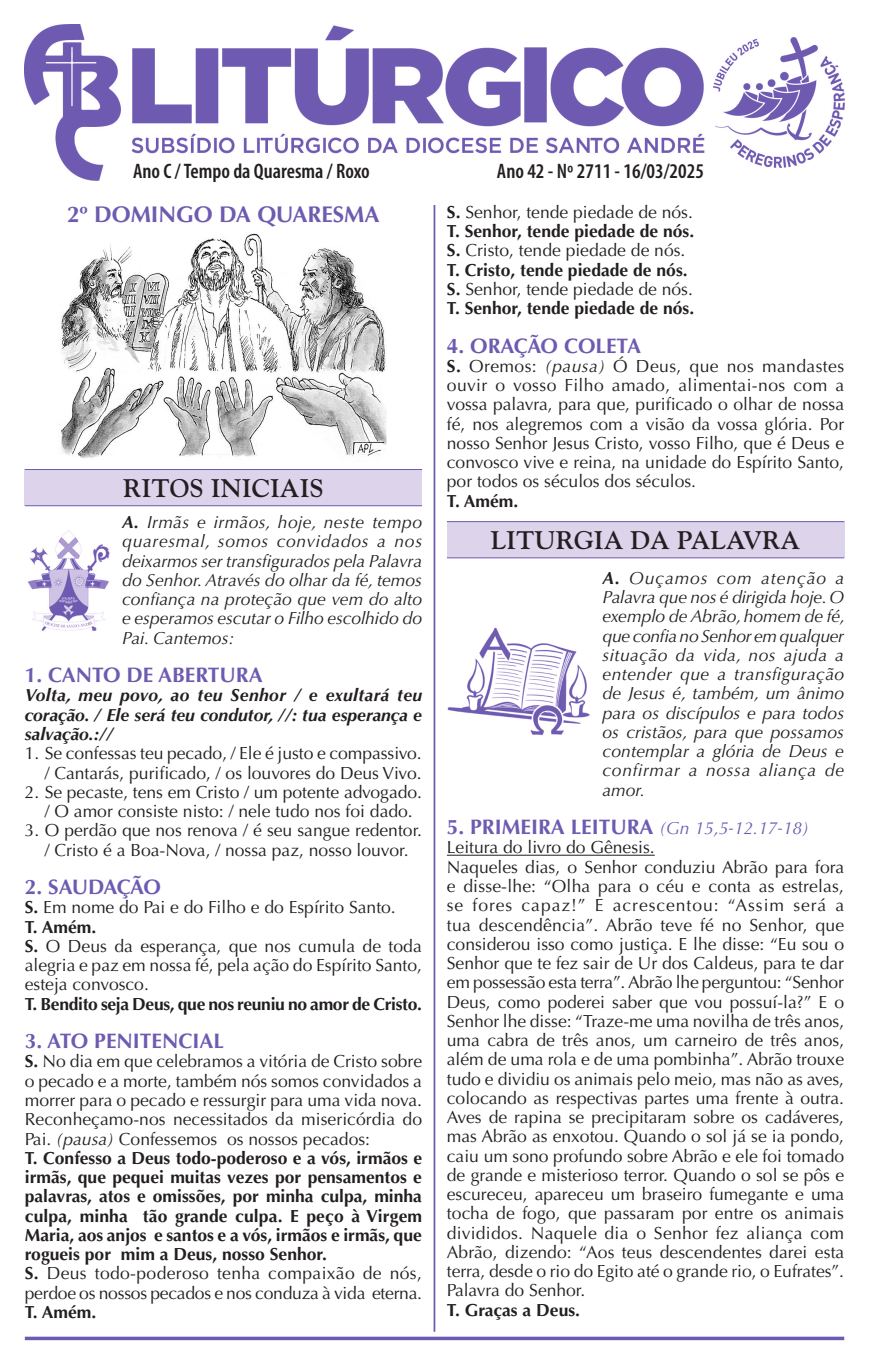
<style>
.page{position:relative;width:869px;height:1365px;background:#fff}
.page>*{position:absolute;margin:0;border:0;box-sizing:border-box;transform-origin:0 0}
.t1{font:700 25.38px "Goudy Std";color:#231f20}
.t2{font:700 22.75px "Optima LT Std";color:#6e5bb1}
.t3{font:700 21px "Optima LT Std";color:#6e5bb1}
.t4{font:600 condensed 21px "Myriad Pro";color:#231f20}
.t5{font:700 21px "Optima LT Std";letter-spacing:-.035em;color:#6e5bb1}
.t6{font:17.5px/19.2px "Optima LT Std";color:#231f20}
.t7{font:italic 17.5px/19.2px "Optima LT Std";color:#231f20;text-align:justify}
.t8{font:700 17.5px/19.2px "Optima LT Std";color:#231f20}
.t9{font:italic 700 17.5px/19.2px "Optima LT Std";color:#231f20;text-align:justify}
.t10{font:700 17.5px "Optima LT Std";letter-spacing:-.02em;color:#231f20}
.s1{font-weight:700}
.s2{font-style:italic}
.s3{font-weight:400}
.s4{font-weight:400;font-style:italic;font-size:17.5px}
</style>
<div class="page">
<img style="left:25px;top:25px;width:680px;height:156px">
<hr style="left:25px;top:1336px;width:818px;height:3px;background:#6e5bb1">
<hr style="left:433px;top:205px;width:2px;height:1126px;background:#6e5bb1">
<hr style="left:446px;top:854px;width:208px;height:1px;background:#231f20">
<div style="left:25px;top:469px;width:397px;height:36px;background:#ddd4ec"></div>
<hr style="left:25px;top:469px;width:397px;height:1px;background:#6e5bb1">
<hr style="left:25px;top:505px;width:397px;height:1px;background:#6e5bb1">
<img style="left:27px;top:530px;width:83px;height:101px">
<img style="left:713px;top:37px;width:130px;height:130px">
<div style="left:446px;top:521px;width:397px;height:36px;background:#ddd4ec"></div>
<hr style="left:446px;top:521px;width:397px;height:1px;background:#6e5bb1">
<hr style="left:446px;top:557px;width:397px;height:1px;background:#6e5bb1">
<img style="left:447px;top:627px;width:143px;height:109px">
<img style="left:59px;top:233px;width:327px;height:225px">
<p class="t4" style="left:133px;top:158px;width:238px">Ano C / Tempo da Quaresma / Roxo</p>
<p class="t4" style="left:496px;top:158px;width:208px">Ano 42 - Nº 2711 - 16/03/2025</p>
<h2 class="t2" style="left:67px;top:201px;width:314px">2º DOMINGO DA QUARESMA</h2>
<h1 class="t1" style="left:123px;top:472px;width:202px">RITOS INICIAIS</h1>
<p class="t7" style="left:122px;top:512px;width:301px"><span class="s1">A.</span> Irmãs e irmãos, hoje, neste tempo quaresmal, somos convidados a nos deixarmos ser transfigurados pela Palavra do Senhor. Através do olhar da fé, temos confiança na proteção que vem do alto e esperamos escutar o Filho escolhido do Pai. Cantemos:</p>
<p class="t3" style="left:25px;top:662px;width:239px">1. CANTO DE ABERTURA</p>
<p class="t9" style="left:25px;top:686px;width:399px">Volta, meu povo, ao teu Senhor / e exultará teu coração. / Ele será teu condutor, //: tua esperança e salvação.://</p>
<p class="t6" style="left:25px;top:744px;width:398px;text-align:right">1. Se confessas teu pecado, / Ele é justo e compassivo. / Cantarás, purificado, / os louvores do Deus Vivo.</p>
<p class="t6" style="left:45px;top:782px;width:379px;text-indent:-20px">2. Se pecaste, tens em Cristo / um potente advogado. / O amor consiste nisto: / nele tudo nos foi dado.</p>
<p class="t6" style="left:25px;top:821px;width:398px;text-align:center">3. O perdão que nos renova / é seu sangue redentor. / Cristo é a Boa-Nova, / nossa paz, nosso louvor.</p>
<p class="t5" style="left:25px;top:874px;width:137px">2. SAUDAÇÃO</p>
<p class="t6" style="left:25px;top:898px;width:398px"><span class="s1">S.</span> Em nome do Pai e do Filho e do Espírito Santo.<br><span class="s1">T. Amém.<br>S.</span> O Deus da esperança, que nos cumula de toda alegria e paz em nossa fé, pela ação do Espírito Santo, esteja convosco.</p>
<p class="t10" style="left:25px;top:993px;width:398px">T. Bendito seja Deus, que nos reuniu no amor de Cristo.</p>
<p class="t3" style="left:25px;top:1028px;width:200px">3. ATO PENITENCIAL</p>
<p class="t6" style="left:25px;top:1052px;width:398px"><span class="s1">S.</span> No dia em que celebramos a vitória de Cristo sobre o pecado e a morte, também nós somos convidados a morrer para o pecado e ressurgir para uma vida nova.<br>Reconheçamo-nos necessitados da misericórdia do Pai. <span class="s2">(pausa)</span> Confessemos os nossos pecados:<br><span class="s1">T. Confesso a Deus todo-poderoso e a vós, irmãos e irmãs, que pequei muitas vezes por pensamentos e palavras, atos e omissões, por minha culpa, minha culpa, minha tão grande culpa. E peço à Virgem Maria, aos anjos e santos e a vós, irmãos e irmãs, que rogueis por mim a Deus, nosso Senhor.<br>S.</span> Deus todo-poderoso tenha compaixão de nós, perdoe os nossos pecados e nos conduza à vida eterna.</p>
<p class="t8" style="left:25px;top:1302px;width:73px">T. Amém.</p>
<p class="t8" style="left:446px;top:202px;width:249px">S. <span class="s3">Senhor, tende piedade de nós.<br></span>T. Senhor, tende piedade de nós.<br>S. <span class="s3">Cristo, tende piedade de nós.<br></span>T. Cristo, tende piedade de nós.<br>S. <span class="s3">Senhor, tende piedade de nós.<br></span>T. Senhor, tende piedade de nós.</p>
<p class="t3" style="left:446px;top:333px;width:195px">4. ORAÇÃO COLETA</p>
<p class="t6" style="left:446px;top:356px;width:398px;text-align:justify"><span class="s1">S.</span> Oremos: <span class="s2">(pausa)</span> Ó Deus, que nos mandastes ouvir o vosso Filho amado, alimentai-nos com a vossa palavra, para que, purificado o olhar de nossa fé, nos alegremos com a visão da vossa glória. Por nosso Senhor Jesus Cristo, vosso Filho, que é Deus e convosco vive e reina, na unidade do Espírito Santo, por todos os séculos dos séculos.</p>
<p class="t8" style="left:446px;top:491px;width:73px">T. Amém.</p>
<h1 class="t1" style="left:490px;top:524px;width:311px">LITURGIA DA PALAVRA</h1>
<p class="t7" style="left:602px;top:568px;width:244px"><span class="s1">A.</span> Ouçamos com atenção a Palavra que nos é dirigida hoje. O exemplo de Abrão, homem de fé, que confia no Senhor em qualquer situação da vida, nos ajuda a entender que a transfiguração de Jesus é, também, um ânimo para os discípulos e para todos os cristãos, para que possamos contemplar a glória de Deus e confirmar a nossa aliança de amor.</p>
<p class="t3" style="left:446px;top:814px;width:363px">5. PRIMEIRA LEITURA <span class="s4">(Gn 15,5-12.17-18)</span></p>
<p class="t6" style="left:446px;top:838px;width:399px">Leitura do livro do Gênesis.<br>Naqueles dias, o Senhor conduziu Abrão para fora e disse-lhe: “Olha para o céu e conta as estrelas, se fores capaz!” E acrescentou: “Assim será a tua descendência”. Abrão teve fé no Senhor, que considerou isso como justiça. E lhe disse: “Eu sou o Senhor que te fez sair de Ur dos Caldeus, para te dar em possessão esta terra”. Abrão lhe perguntou: “Senhor Deus, como poderei saber que vou possuí-la?” E o Senhor lhe disse: “Traze-me uma novilha de três anos, uma cabra de três anos, um carneiro de três anos, além de uma rola e de uma pombinha”. Abrão trouxe tudo e dividiu os animais pelo meio, mas não as aves, colocando as respectivas partes uma frente à outra.<br>Aves de rapina se precipitaram sobre os cadáveres, mas Abrão as enxotou. Quando o sol já se ia pondo, caiu um sono profundo sobre Abrão e ele foi tomado de grande e misterioso terror. Quando o sol se pôs e escureceu, apareceu um braseiro fumegante e uma tocha de fogo, que passaram por entre os animais divididos. Naquele dia o Senhor fez aliança com Abrão, dizendo: “Aos teus descendentes darei esta terra, desde o rio do Egito até o grande rio, o Eufrates”.<br>Palavra do Senhor.</p>
<p class="t8" style="left:446px;top:1300px;width:135px">T. Graças a Deus.</p>
</div>
